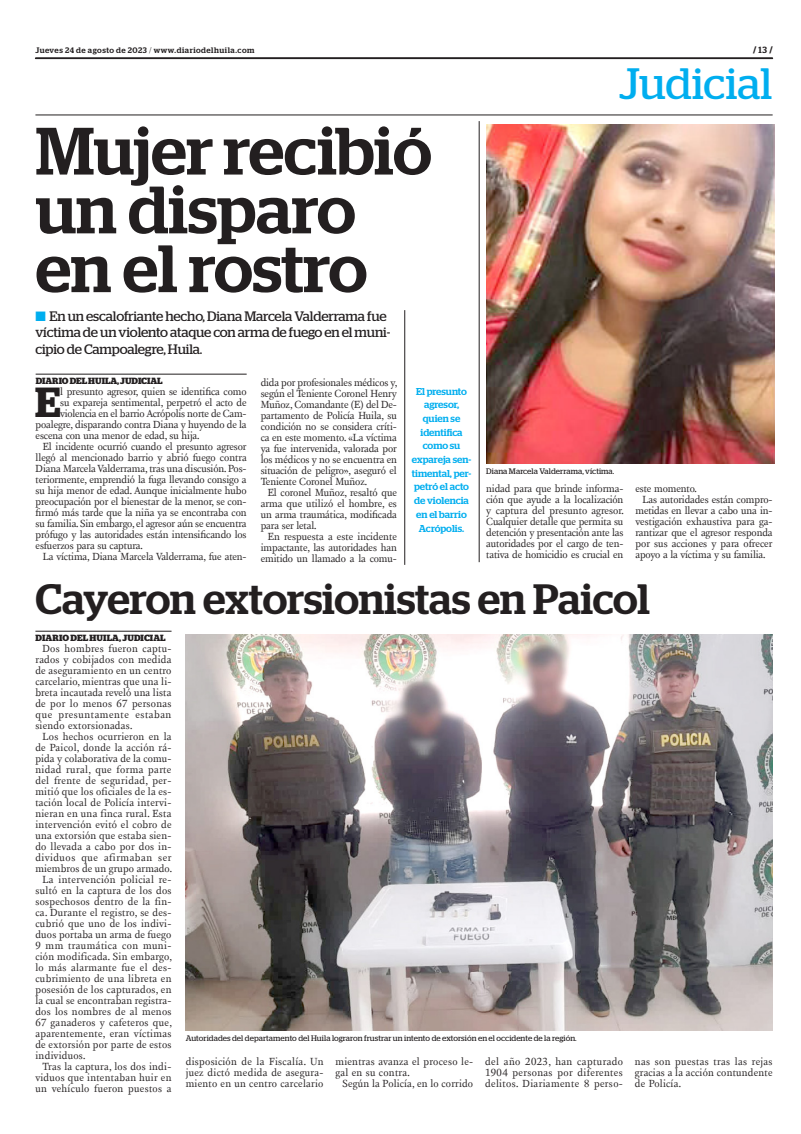
<style>
.page{position:relative;width:801px;height:1134px;background:#fff}
.page>*{position:absolute;margin:0;border:0;box-sizing:border-box;transform-origin:0 0}
.TITULO{font:500 66.8px/58.8px "Stag";color:#231f20}
.t1{font:43.9px "Stag";color:#00aeef}
.TITULO-2{font:500 42.4px "Stag";letter-spacing:-.005em;color:#231f20}
.TEXTO_UNO{font:600 42px "Stag";color:#231f20}
.SUMARIO{font:13.7px/16.5px "Stag";letter-spacing:-.01em;color:#231f20}
.TEXTO{font:10.6px/11px "New Fournier BP";letter-spacing:.01em;color:#231f20;text-align:justify}
.TEXTO_UNO-2{font:10.6px "New Fournier BP";letter-spacing:-.01em;color:#231f20}
.TEXTO-2{font:10.6px "New Fournier BP";letter-spacing:-.01em;color:#231f20}
.DESTACADO_AZUL{font:500 10px/13.7px "Stag";color:#00aeef;text-align:center}
.CREDITO_1{font:700 9px "Stag";color:#231f20}
.PIE_DE_FOTO{font:8px "Stag";letter-spacing:.01em;color:#231f20}
.t2{font:500 8px "Stag";letter-spacing:.06em;color:#231f20}
.s1{font-weight:300}
.s2{color:#00aeef}
.s3{font-weight:500}
</style>
<div class="page">
<svg style="left:35px;top:58px;width:738px;height:1px"></svg>
<hr style="left:35px;top:115px;width:737px;height:1px;background:#231f20">
<img style="left:486px;top:125px;width:288px;height:338px">
<img style="left:186px;top:634px;width:586px;height:396px">
<hr style="left:36px;top:374px;width:211px;height:1px;background:#231f20">
<hr style="left:35px;top:631px;width:136px;height:1px;background:#231f20">
<hr style="left:404px;top:310px;width:1px;height:255px;background:#231f20">
<hr style="left:479px;top:121px;width:1px;height:441px;background:#231f20">
<p class="t2" style="left:35px;top:45px;width:220px">Jueves 24 de agosto de 2023 <span class="s1">/</span> www.diariodelhuila.com</p>
<p class="TITULO" style="left:36px;top:121px;width:398px">Mujer recibió un disparo en el rostro</p>
<p class="SUMARIO" style="left:35px;top:307px;width:356px"><span class="s2">■</span> En un escalofriante hecho, Diana Marcela Valderrama fue víctima de un violento ataque con arma de fuego en el muni&shy;cipio de Campoalegre, Huila.</p>
<p class="CREDITO_1" style="left:36px;top:376px;width:128px">DIARIO DEL HUILA, JUDICIAL</p>
<p class="TEXTO_UNO" style="left:35px;top:378px;width:27px">E</p>
<p class="TEXTO_UNO-2" style="left:60px;top:385px;width:188px">l presunto agresor, quien se identifica como</p>
<p class="TEXTO" style="left:261px;top:377px;width:138px">dida por profesionales médicos y, según el Teniente Coronel Henry Muñoz, Comandante (E) del De&shy;partamento de Policía Huila, su condición no se considera críti&shy;ca en este momento. «La víctima ya fue intervenida, valorada por los médicos y no se encuentra en situación de peligro», aseguró el Teniente Coronel Muñoz.</p>
<p class="TEXTO" style="left:261px;top:487px;width:138px;text-indent:7px">El coronel Muñoz, resaltó que arma que utilizó el hombre, es un arma traumática, modificada para ser letal.</p>
<p class="TEXTO" style="left:261px;top:531px;width:138px;text-indent:7px">En respuesta a este incidente impactante, las autoridades han emitido un llamado a la comu-</p>
<p class="DESTACADO_AZUL" style="left:412px;top:384px;width:61px">El presunto agresor, quien se identifica como su expareja sen&shy;timental, per&shy;petró el acto de violencia en el barrio<br>Acrópolis.</p>
<p class="TEXTO_UNO-2" style="left:60px;top:396px;width:188px">su expareja sentimental, perpetró el acto de</p>
<p class="TEXTO_UNO-2" style="left:60px;top:407px;width:188px">violencia en el barrio Acrópolis norte de Cam-</p>
<p class="TEXTO_UNO-2" style="left:36px;top:418px;width:212px">poalegre, disparando contra Diana y huyendo de la</p>
<p class="TEXTO_UNO-2" style="left:36px;top:429px;width:165px">escena con una menor de edad, su hija.</p>
<p class="TEXTO" style="left:36px;top:441px;width:213px;text-indent:7px">El incidente ocurrió cuando el presunto agresor llegó al mencionado barrio y abrió fuego contra Diana Marcela Valderrama, tras una discusión. Pos&shy;teriormente, emprendió la fuga llevando consigo a su hija menor de edad. Aunque inicialmente hubo preocupación por el bienestar de la menor, se con&shy;firmó más tarde que la niña ya se encontraba con su familia. Sin embargo, el agresor aún se encuentra prófugo y las autoridades están intensificando los esfuerzos para su captura.</p>
<p class="TEXTO-2" style="left:43px;top:550px;width:205px">La víctima, Diana Marcela Valderrama, fue aten-</p>
<p class="CREDITO_1" style="left:753px;top:45px;width:21px">/ <span class="s3">13</span> /</p>
<p class="t1" style="left:619px;top:59px;width:155px">Judicial</p>
<p class="PIE_DE_FOTO" style="left:486px;top:466px;width:130px">Diana Marcela Valderrama, víctima.</p>
<p class="TEXTO" style="left:486px;top:483px;width:139px">nidad para que brinde informa&shy;ción que ayude a la localización y captura del presunto agresor.<br>Cualquier detalle que permita su detención y presentación ante las autoridades por el cargo de ten&shy;tativa de homicidio es crucial en</p>
<p class="TEXTO-2" style="left:635px;top:481px;width:63px">este momento.</p>
<p class="TEXTO" style="left:635px;top:494px;width:139px;text-indent:7px">Las autoridades están compro&shy;metidas en llevar a cabo una in&shy;vestigación exhaustiva para ga&shy;rantizar que el agresor responda por sus acciones y para ofrecer apoyo a la víctima y su familia.</p>
<p class="TITULO-2" style="left:36px;top:574px;width:616px">Cayeron extorsionistas en Paicol</p>
<p class="CREDITO_1" style="left:36px;top:633px;width:132px">DIARIO DEL HUILA, JUDICIAL</p>
<p class="TEXTO" style="left:35px;top:643px;width:138px;text-indent:7px">Dos hombres fueron captu&shy;rados y cobijados con medida de aseguramiento en un centro carcelario, mientras que una li&shy;breta incautada reveló una lista de por lo menos 67 personas que presuntamente estaban siendo extorsionadas.</p>
<p class="TEXTO" style="left:35px;top:731px;width:138px;text-indent:7px">Los hechos ocurrieron en la de Paicol, donde la acción rá&shy;pida y colaborativa de la comu&shy;nidad rural, que forma parte del frente de seguridad, per&shy;mitió que los oficiales de la es&shy;tación local de Policía intervi&shy;nieran en una finca rural. Esta intervención evitó el cobro de una extorsión que estaba sien&shy;do llevada a cabo por dos in&shy;dividuos que afirmaban ser miembros de un grupo armado.</p>
<p class="TEXTO" style="left:35px;top:874px;width:138px;text-indent:7px">La intervención policial re&shy;sultó en la captura de los dos sospechosos dentro de la fin&shy;ca. Durante el registro, se des&shy;cubrió que uno de los indivi&shy;duos portaba un arma de fuego 9 mm traumática con muni&shy;ción modificada. Sin embargo, lo más alarmante fue el des&shy;cubrimiento de una libreta en posesión de los capturados, en la cual se encontraban registra&shy;dos los nombres de al menos 67 ganaderos y cafeteros que, aparentemente, eran víctimas de extorsión por parte de estos individuos.</p>
<p class="TEXTO" style="left:35px;top:1061px;width:138px;text-indent:7px">Tras la captura, los dos indi&shy;viduos que intentaban huir en un vehículo fueron puestos a</p>
<p class="PIE_DE_FOTO" style="left:186px;top:1034px;width:392px">Autoridades del departamento del Huila lograron frustrar un intento de extorsión en el occidente de la región.</p>
<p class="TEXTO" style="left:186px;top:1056px;width:139px">disposición de la Fiscalía. Un juez dictó medida de asegura&shy;miento en un centro carcelario</p>
<p class="TEXTO" style="left:335px;top:1056px;width:139px">mientras avanza el proceso le&shy;gal en su contra.</p>
<p class="TEXTO" style="left:485px;top:1056px;width:139px">del año 2023, han capturado 1904 personas por diferentes delitos. Diariamente 8 perso-</p>
<p class="TEXTO" style="left:635px;top:1056px;width:139px">nas son puestas tras las rejas gracias a la acción contundente de Policía.</p>
<p class="TEXTO" style="left:342px;top:1078px;width:132px">Según la Policía, en lo corrido</p>
</div>
